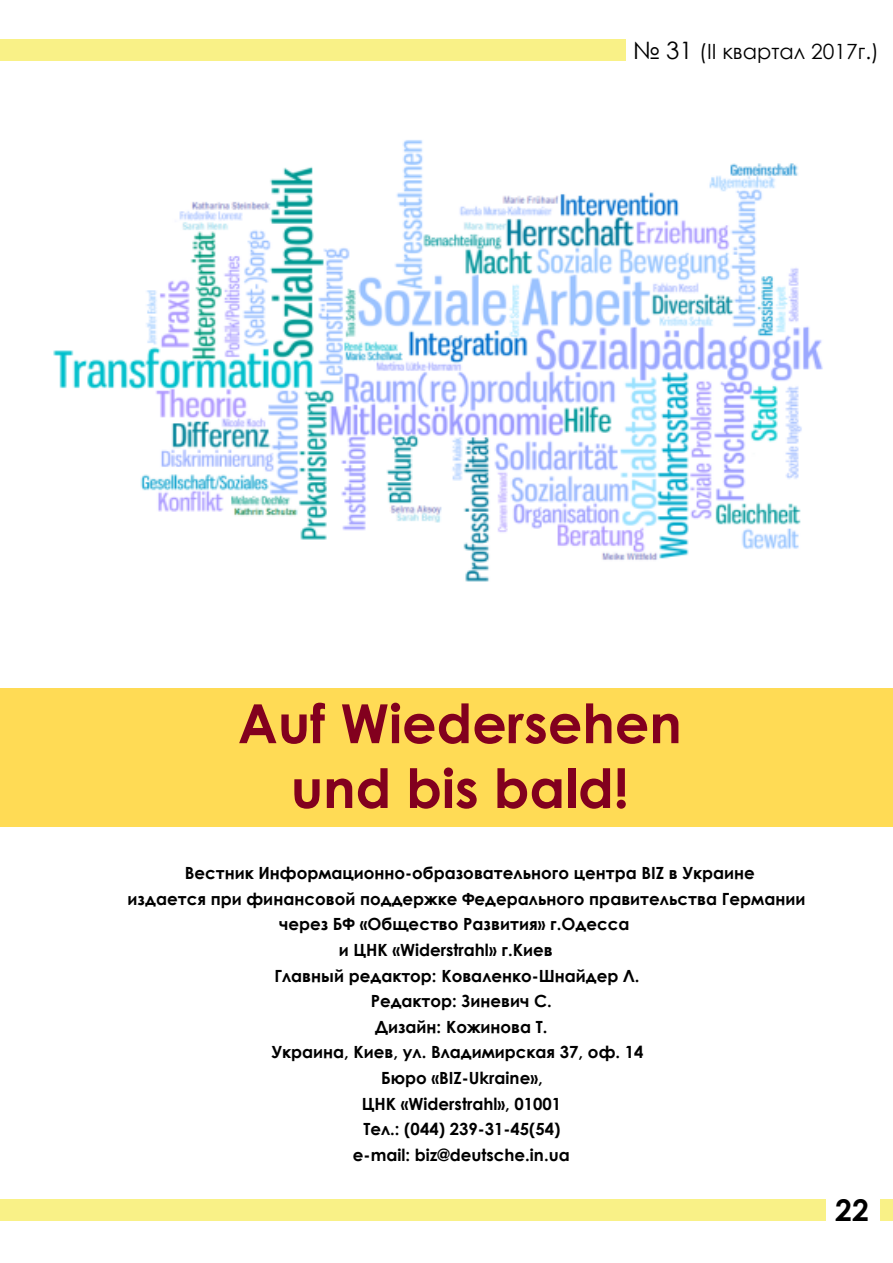
<style>
.page{position:relative;width:893px;height:1263px;background:#fff}
.page>*{position:absolute;margin:0;border:0;box-sizing:border-box;transform-origin:0 0}
.t1{font:700 54px/64.8px "Century Gothic";color:#82001e;text-align:center}
.t2{font:700 30px "Century Gothic";color:#000}
.t3{font:21px "Century Gothic";color:#000}
.t4{font:700 16.8px "Century Gothic";color:#000}
.s1{font-size:24px}
</style>
<div class="page">
<div style="left:0;top:1199px;width:893px;height:21px;background:#f9f187"></div>
<div style="left:0;top:40px;width:626px;height:21px;background:#f9f187"></div>
<div style="left:826px;top:1185px;width:53px;height:47px;background:#fff"></div>
<div style="left:0;top:688px;width:893px;height:138px;background:#ffdb55"></div>
<img style="left:53px;top:140px;width:770px;height:442px">
<p class="t3" style="left:633px;top:37px;width:247px"><span class="s1">№ 31</span> (II квартал 2017г.)</p>
<h1 class="t1" style="left:238px;top:689px;width:445px">Auf Wiedersehen und bis bald!</h1>
<p class="t4" style="left:185px;top:860px;width:572px">Вестник Информационно-образовательного центра BIZ в Украине</p>
<p class="t4" style="left:128px;top:886px;width:679px">издается при финансовой поддержке Федерального правительства Германии</p>
<p class="t4" style="left:279px;top:911px;width:352px">через БФ «Общество Развития» г.Одесса</p>
<p class="t4" style="left:339px;top:937px;width:215px">и ЦНК «Widerstrahl» г.Киев</p>
<p class="t4" style="left:274px;top:963px;width:367px">Главный редактор: Коваленко-Шнайдер Л.</p>
<p class="t4" style="left:371px;top:988px;width:183px">Редактор: Зиневич С.</p>
<p class="t4" style="left:375px;top:1014px;width:174px">Дизайн: Кожинова Т.</p>
<p class="t4" style="left:271px;top:1039px;width:374px">Украина, Киев, ул. Владимирская 37, оф. 14</p>
<p class="t4" style="left:381px;top:1065px;width:163px">Бюро «BIZ-Ukraine»,</p>
<p class="t4" style="left:362px;top:1091px;width:201px">ЦНК «Widerstrahl», 01001</p>
<p class="t4" style="left:363px;top:1116px;width:199px">Тел.: (044) 239-31-45(54)</p>
<p class="t4" style="left:353px;top:1142px;width:218px">e-mail: biz@deutsche.in.ua</p>
<h2 class="t2" style="left:835px;top:1187px;width:35px">22</h2>
</div>
